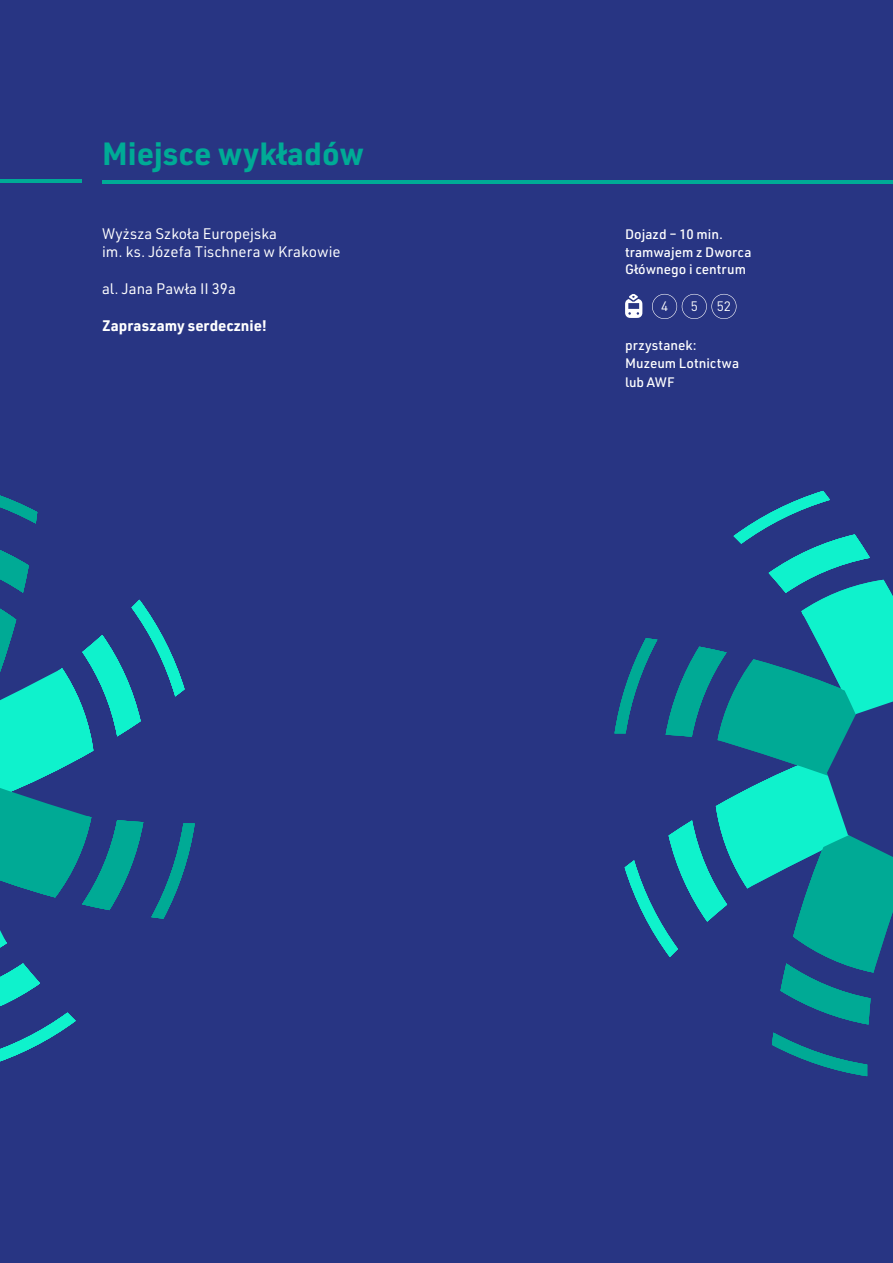
<style>
.page{position:relative;width:893px;height:1263px;background:#283583}
.page>*{position:absolute;margin:0;border:0;box-sizing:border-box;transform-origin:0 0}
.t1{font:700 31.5px "URWDIN";color:#00ab96}
.t2{font:15px/18.5px "URWDIN";color:#fff}
.t3{font:700 15px "URWDIN";color:#fff}
.t4{font:500 13.5px/18.5px "URWDIN";color:#fff}
.t5{font:13.5px "DIN Pro";color:#fff}
</style>
<div class="page">
<hr style="left:0;top:179px;width:82px;height:4px;background:#00ab96">
<hr style="left:102px;top:180px;width:791px;height:3px;background:#00ab96">
<svg style="left:652px;top:294px;width:84px;height:25px"></svg>
<svg style="left:625px;top:294px;width:17px;height:24px"></svg>
<svg style="left:0;top:495px;width:37px;height:28px"></svg>
<svg style="left:0;top:550px;width:195px;height:512px"></svg>
<svg style="left:772px;top:1032px;width:95px;height:44px"></svg>
<svg style="left:614px;top:491px;width:279px;height:533px"></svg>
<h1 class="t1" style="left:102px;top:132px;width:263px">Miejsce wykładów</h1>
<p class="t2" style="left:102px;top:224px;width:240px">Wyższa Szkoła Europejska<br>im. ks. Józefa Tischnera w Krakowie</p>
<p class="t2" style="left:102px;top:279px;width:135px">al. Jana Pawła II 39a</p>
<p class="t3" style="left:102px;top:316px;width:166px">Zapraszamy serdecznie!</p>
<p class="t4" style="left:625px;top:224px;width:128px">Dojazd – 10 min. tramwajem z Dworca</p>
<p class="t4" style="left:625px;top:259px;width:122px">Głównego i centrum</p>
<p class="t5" style="left:661px;top:297px;width:9px">4</p>
<p class="t5" style="left:691px;top:297px;width:9px">5</p>
<p class="t5" style="left:717px;top:297px;width:16px">52</p>
<p class="t4" style="left:625px;top:335px;width:116px">przystanek:<br>Muzeum Lotnictwa lub AWF</p>
</div>
